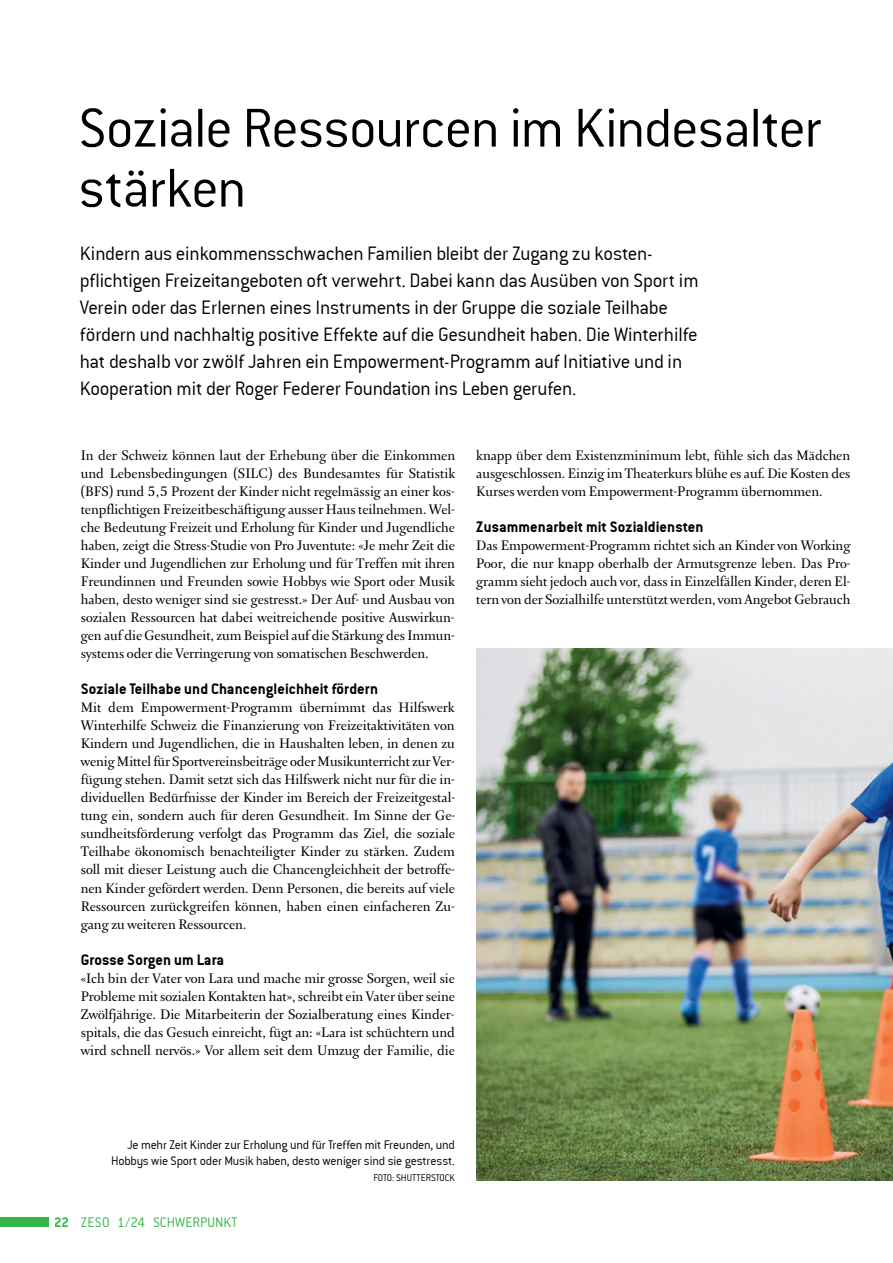
<style>
.page{position:relative;width:893px;height:1263px;background:#fff}
.page>*{position:absolute;margin:0;border:0;box-sizing:border-box;transform-origin:0 0}
.t1{font:60px/60px "Conduit ITCTT Light";letter-spacing:-.02em;color:#000}
.t2{font:21px/27px "Conduit ITCTT Light";letter-spacing:-.015em;color:#000}
.t3{font:16.5px/18px "Arnhem Fine";letter-spacing:-.005em;color:#000;text-align:justify}
.t4{font:16.5px "Conduit ITCTT Bold";letter-spacing:.005em;color:#000}
.t5{font:15px "Conduit ITCTT Light";color:#38b54a}
.t6{font:13.5px/15.8px "Conduit ITCTT Light";letter-spacing:-.015em;color:#000;text-align:right}
.t7{font:10.5px "Conduit ITCTT Light";color:#000}
.s1{font-family:"Conduit ITCTT Bold"}
</style>
<div class="page">
<div style="left:0;top:1217px;width:49px;height:10px;background:#38b54a"></div>
<img style="left:476px;top:649px;width:417px;height:531px">
<h1 class="t1" style="left:79px;top:96px;width:745px">Soziale Ressourcen im Kindesalter stärken</h1>
<p class="t2" style="left:80px;top:240px;width:620px">Kindern aus einkommensschwachen Familien bleibt der Zugang zu kosten&shy;pflichtigen Freizeitangeboten oft verwehrt. Dabei kann das Ausüben von Sport im Verein oder das Erlernen eines Instruments in der Gruppe die soziale Teilhabe fördern und nachhaltig positive Effekte auf die Gesundheit haben. Die Winterhilfe hat deshalb vor zwölf Jahren ein Empowerment-Programm auf Initiative und in Kooperation mit der Roger Federer Foundation ins Leben gerufen.</p>
<p class="t3" style="left:81px;top:447px;width:376px">In der Schweiz können laut der Erhebung über die Einkommen und Lebensbedingungen (SILC) des Bundesamtes für Statistik (BFS) rund 5,5 Prozent der Kinder nicht regelmässig an einer kos&shy;tenpflichtigen Freizeitbeschäftigung ausser Haus teilnehmen. Wel&shy;che Bedeutung Freizeit und Erholung für Kinder und Jugendliche haben, zeigt die Stress-Studie von Pro Juventute: «Je mehr Zeit die Kinder und Jugendlichen zur Erholung und für Treffen mit ihren Freundinnen und Freunden sowie Hobbys wie Sport oder Musik haben, desto weniger sind sie gestresst.» Der Auf- und Ausbau von sozialen Ressourcen hat dabei weitreichende positive Auswirkun&shy;gen auf die Gesundheit, zum Beispiel auf die Stärkung des Immun&shy;systems oder die Verringerung von somatischen Beschwerden.</p>
<p class="t4" style="left:81px;top:679px;width:299px">Soziale Teilhabe und Chancengleichheit fördern</p>
<p class="t3" style="left:81px;top:699px;width:376px">Mit dem Empowerment-Programm übernimmt das Hilfswerk Winterhilfe Schweiz die Finanzierung von Freizeitaktivitäten von Kindern und Jugendlichen, die in Haushalten leben, in denen zu wenig Mittel für Sportvereinsbeiträge oder Musikunterricht zur Ver&shy;fügung stehen. Damit setzt sich das Hilfswerk nicht nur für die in&shy;dividuellen Bedürfnisse der Kinder im Bereich der Freizeitgestal&shy;tung ein, sondern auch für deren Gesundheit. Im Sinne der Ge&shy;sundheitsförderung verfolgt das Programm das Ziel, die soziale Teilhabe ökonomisch benachteiligter Kinder zu stärken. Zudem soll mit dieser Leistung auch die Chancengleichheit der betroffe&shy;nen Kinder gefördert werden. Denn Personen, die bereits auf viele Ressourcen zurückgreifen können, haben einen einfacheren Zu&shy;gang zu weiteren Ressourcen.</p>
<p class="t4" style="left:81px;top:949px;width:145px">Grosse Sorgen um Lara</p>
<p class="t3" style="left:81px;top:969px;width:376px">«Ich bin der Vater von Lara und mache mir grosse Sorgen, weil sie Probleme mit sozialen Kontakten hat», schreibt ein Vater über seine Zwölfjährige. Die Mitarbeiterin der Sozialberatung eines Kinder&shy;spitals, die das Gesuch einreicht, fügt an: «Lara ist schüchtern und wird schnell nervös.» Vor allem seit dem Umzug der Familie, die</p>
<p class="t3" style="left:476px;top:447px;width:376px">knapp über dem Existenzminimum lebt, fühle sich das Mädchen ausgeschlossen. Einzig im Theaterkurs blühe es auf. Die Kosten des Kurses werden vom Empowerment-Programm übernommen.</p>
<p class="t4" style="left:476px;top:517px;width:229px">Zusammenarbeit mit Sozialdiensten</p>
<p class="t3" style="left:476px;top:537px;width:376px">Das Empowerment-Programm richtet sich an Kinder von Working Poor, die nur knapp oberhalb der Armutsgrenze leben. Das Pro&shy;gramm sieht jedoch auch vor, dass in Einzelfällen Kinder, deren El&shy;tern von der Sozialhilfe unterstützt werden, vom Angebot Gebrauch</p>
<p class="t6" style="left:111px;top:1136px;width:345px">Je mehr Zeit Kinder zur Erholung und für Treffen mit Freunden, und<br>Hobbys wie Sport oder Musik haben, desto weniger sind sie gestresst.</p>
<p class="t7" style="left:373px;top:1171px;width:83px">FOTO: SHUTTERSTOCK</p>
<p class="t5" style="left:54px;top:1213px;width:185px"><span class="s1">22</span> ZESO 1/24 SCHWERPUNKT</p>
</div>
